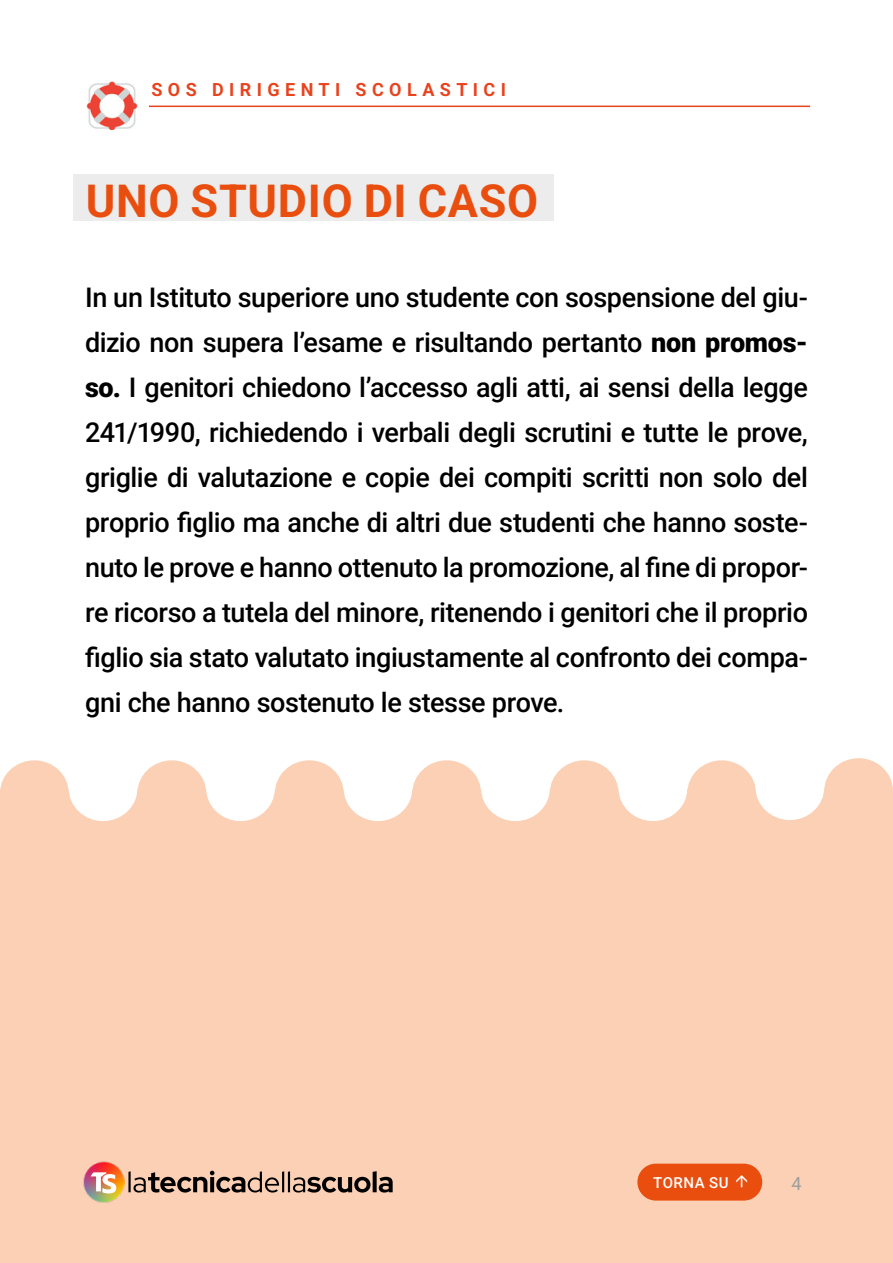
<style>
.page{position:relative;width:893px;height:1263px;background:#fff}
.page>*{position:absolute;margin:0;border:0;box-sizing:border-box;transform-origin:0 0}
.t1{font:700 45px "Roboto";letter-spacing:.015em;color:#e94e0f}
.t2{font:500 27px/45px "Roboto";letter-spacing:-.015em;color:#000;text-align:justify}
.t3{font:700 18px "Roboto";letter-spacing:.3em;color:#e8431d}
.t4{font:18px "Roboto";color:#9d9d9c}
.t5{font:500 15px "Roboto";letter-spacing:.035em;color:#fff}
.s1{font-weight:900}
</style>
<div class="page">
<div style="left:0;top:789px;width:893px;height:474px;background:#fbd0b5"></div>
<div style="left:0;top:760px;width:69px;height:66px;background:#fbd0b5;border-radius:50%"></div>
<div style="left:69px;top:755px;width:68px;height:66px;background:#fff;border-radius:50%"></div>
<div style="left:137px;top:760px;width:69px;height:66px;background:#fbd0b5;border-radius:50%"></div>
<div style="left:206px;top:755px;width:69px;height:66px;background:#fff;border-radius:50%"></div>
<div style="left:275px;top:760px;width:69px;height:66px;background:#fbd0b5;border-radius:50%"></div>
<div style="left:344px;top:755px;width:68px;height:66px;background:#fff;border-radius:50%"></div>
<div style="left:412px;top:760px;width:69px;height:66px;background:#fbd0b5;border-radius:50%"></div>
<div style="left:481px;top:755px;width:69px;height:66px;background:#fff;border-radius:50%"></div>
<div style="left:550px;top:760px;width:69px;height:66px;background:#fbd0b5;border-radius:50%"></div>
<div style="left:619px;top:755px;width:68px;height:66px;background:#fff;border-radius:50%"></div>
<div style="left:687px;top:760px;width:69px;height:66px;background:#fbd0b5;border-radius:50%"></div>
<div style="left:755px;top:754px;width:69px;height:66px;background:#fff;border-radius:50%"></div>
<div style="left:824px;top:758px;width:69px;height:66px;background:#fbd0b5;border-radius:50%"></div>
<div style="left:73px;top:174px;width:481px;height:47px;background:#ececec"></div>
<hr style="left:81px;top:106px;width:729px;height:1px;background:#e8431d">
<div style="left:82px;top:80px;width:66px;height:50px;background:#fff"></div>
<img style="left:86px;top:81px;width:52px;height:49px">
<img style="left:83px;top:1161px;width:41px;height:42px">
<svg style="left:91px;top:1172px;width:25px;height:21px"></svg>
<svg style="left:128px;top:1171px;width:265px;height:21px"></svg>
<div style="left:638px;top:1164px;width:123px;height:36px;background:#e94e0f;border-radius:18px"></div>
<div style="left:637px;top:1164px;width:125px;height:36px;border:2px solid #e94e0f;border-radius:18px"></div>
<div style="left:653px;top:1177px;width:83px;height:22px;background:#e94e0f"></div>
<p class="t3" style="left:151px;top:77px;width:356px">SOS DIRIGENTI SCOLASTICI</p>
<h1 class="t1" style="left:86px;top:169px;width:454px">UNO STUDIO DI CASO</h1>
<p class="t2" style="left:85px;top:273px;width:724px">In un Istituto superiore uno studente con sospensione del giu&shy;dizio non supera l’esame e risultando pertanto <span class="s1">non promos&shy;so.</span> I genitori chiedono l’accesso agli atti, ai sensi della legge 241/1990, richiedendo i verbali degli scrutini e tutte le prove, griglie di valutazione e copie dei compiti scritti non solo del proprio figlio ma anche di altri due studenti che hanno soste&shy;nuto le prove e hanno ottenuto la promozione, al fine di propor&shy;re ricorso a tutela del minore, ritenendo i genitori che il proprio figlio sia stato valutato ingiustamente al confronto dei compa&shy;gni che hanno sostenuto le stesse prove.</p>
<p class="t5" style="left:653px;top:1172px;width:77px">TORNA SU</p>
<p class="t4" style="left:791px;top:1171px;width:12px">4</p>
</div>
